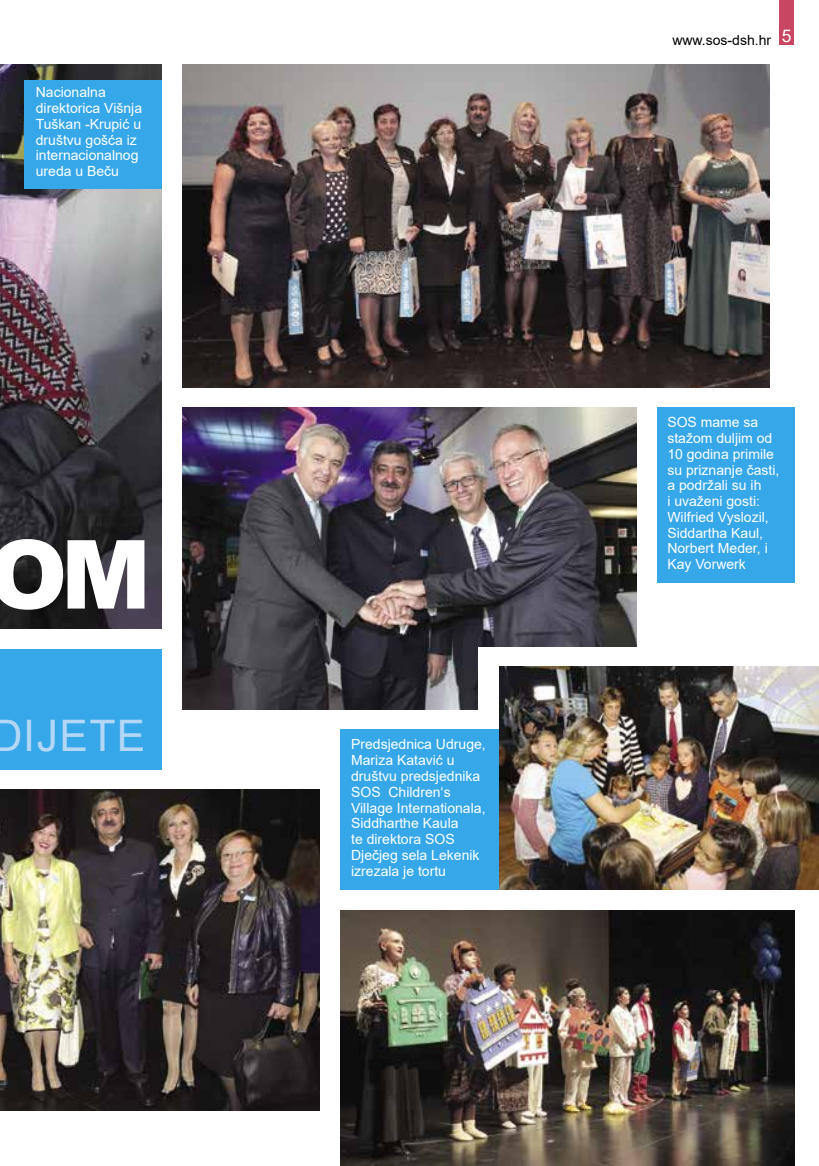
<style>
.page{position:relative;width:819px;height:1166px;background:#fff}
.page>*{position:absolute;margin:0;border:0;box-sizing:border-box;transform-origin:0 0}
.t1{font:900 95.38px "Arial";color:#fff}
.t2{font:43.4px "Arial";letter-spacing:.035em;color:#b4d7f5}
.t3{font:14px/15.8px "Arial";color:#fff}
.t4{font:14px "Arial";color:#000}
</style>
<div class="page">
<img style="left:0;top:64px;width:162px;height:565px">
<div style="left:779px;top:0;width:15px;height:45px;background:#c84661"></div>
<div style="left:25px;top:80px;width:137px;height:109px;background:#36a7e9"></div>
<div style="left:0;top:649px;width:162px;height:120px;background:#36a7e9"></div>
<img style="left:183px;top:407px;width:453px;height:302px">
<img style="left:183px;top:64px;width:586px;height:323px">
<img style="left:341px;top:910px;width:453px;height:256px">
<img style="left:0;top:789px;width:320px;height:321px">
<div style="left:478px;top:647px;width:334px;height:223px;background:#fff"></div>
<div style="left:341px;top:729px;width:158px;height:161px;background:#36a7e9"></div>
<div style="left:657px;top:407px;width:137px;height:176px;background:#36a7e9"></div>
<img style="left:499px;top:667px;width:320px;height:223px">
<p class="t3" style="left:36px;top:85px;width:108px">Nacionalna direktorica Višnja<br>Tuškan -Krupić u društvu gošća iz internacionalnog ureda u Beču</p>
<h1 class="t1" style="left:-12px;top:505px;width:164px">OM</h1>
<h2 class="t2" style="left:-9px;top:706px;width:156px">DIJETE</h2>
<p class="t3" style="left:351px;top:736px;width:136px">Predsjednica Udruge,<br>Mariza Katavić u društvu predsjednika<br>SOS Children‘s<br>Village Internationala,<br>Siddharthe Kaula<br>te direktora SOS<br>Dječjeg sela Lekenik izrezala je tortu</p>
<p class="t4" style="left:672px;top:30px;width:121px">www.sos-dsh.hr <sup>5</sup></p>
<p class="t3" style="left:667px;top:414px;width:114px">SOS mame sa stažom duljim od<br>10 godina primile su priznanje časti, a podržali su ih<br>i uvaženi gosti:<br>Wilfried Vyslozil,<br>Siddartha Kaul,<br>Norbert Meder, i<br>Kay Vorwerk</p>
</div>
